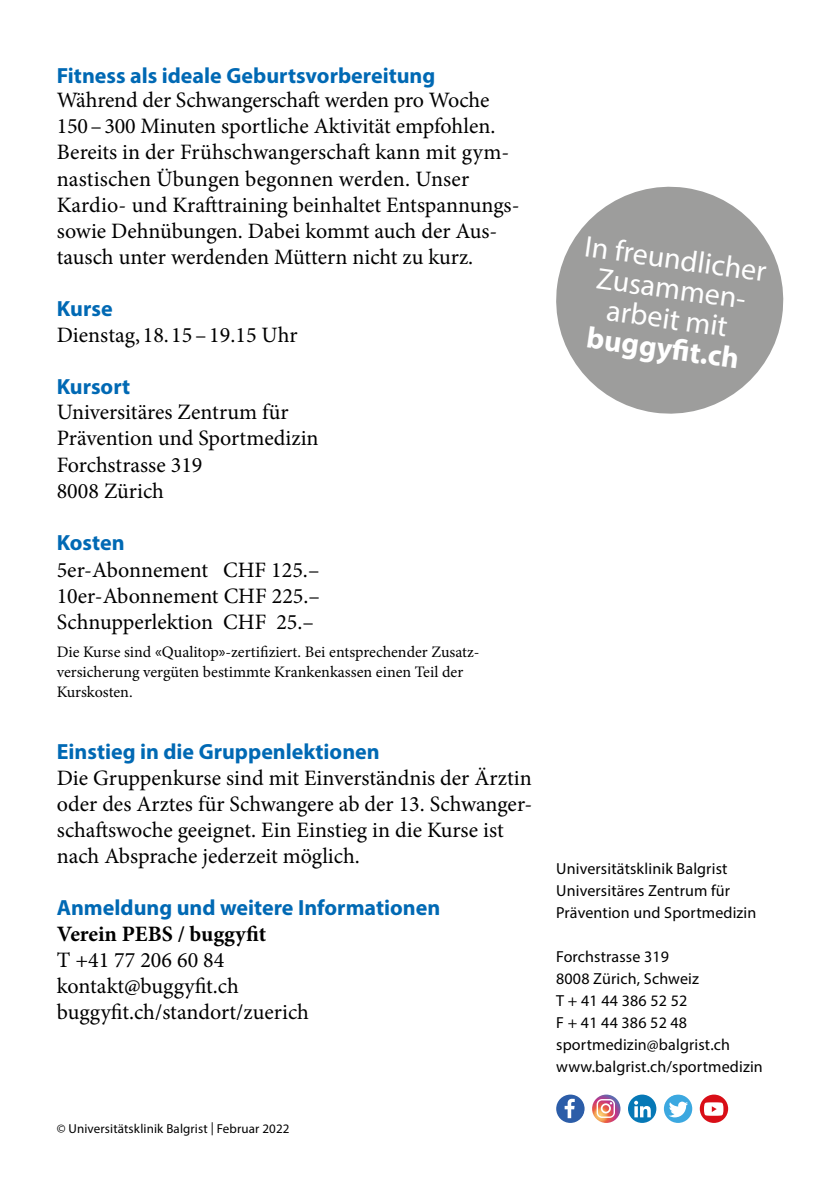
<style>
.page{position:relative;width:840px;height:1191px;background:#fff}
.page>*{position:absolute;margin:0;border:0;box-sizing:border-box;transform-origin:0 0}
.t1{font:30px/30px "Myriad Pro";color:#fff;text-align:center}
.t2{font:700 30px "Myriad Pro";color:#fff}
.t3{font:22px/26px "Minion Pro";color:#000}
.t4{font:700 22px "Myriad Pro";color:#0069b4}
.t5{font:700 22px "Minion Pro";color:#000}
.t6{font:16px/22px "Myriad Pro";letter-spacing:.01em;color:#000}
.t7{font:16px/20px "Minion Pro";color:#000}
.t8{font:13px "Myriad Pro";letter-spacing:.01em;color:#000}
.s1{font-family:"Myriad Pro"}
</style>
<div class="page">
<svg style="left:556px;top:186px;width:228px;height:228px;fill:#9d9d9c"></svg>
<svg style="left:556px;top:1094px;width:28px;height:29px"></svg>
<svg style="left:592px;top:1094px;width:28px;height:29px"></svg>
<svg style="left:628px;top:1094px;width:28px;height:29px"></svg>
<svg style="left:663px;top:1094px;width:28px;height:29px"></svg>
<svg style="left:699px;top:1094px;width:28px;height:29px"></svg>
<p class="t4" style="left:57px;top:61px;width:380px">Fitness als ideale Geburtsvorbereitung</p>
<p class="t3" style="left:57px;top:87px;width:464px">Während der Schwangerschaft werden pro Woche 150 – 300 Minuten sportliche Aktivität empfohlen.<br>Bereits in der Frühschwangerschaft kann mit gym&shy;nastischen Übungen begonnen werden. Unser Kardio- und Krafttraining beinhaltet Entspannungs&shy;sowie Dehnübungen. Dabei kommt auch der Aus&shy;tausch unter werdenden Müttern nicht zu kurz.</p>
<p class="t4" style="left:57px;top:294px;width:57px">Kurse</p>
<p class="t3" style="left:57px;top:322px;width:242px">Dienstag, 18.15 – 19.15 Uhr</p>
<p class="t4" style="left:57px;top:372px;width:75px">Kursort</p>
<p class="t3" style="left:57px;top:398px;width:263px">Universitäres Zentrum für<br>Prävention und Sportmedizin<br>Forchstrasse 319<br>8008 Zürich</p>
<p class="t4" style="left:57px;top:528px;width:69px">Kosten</p>
<p class="t3" style="left:57px;top:557px;width:264px;text-align:justify">5er-Abonnement CHF 125.– 10er-Abonnement CHF 225.– Schnupperlektion CHF 25.–</p>
<p class="t7" style="left:57px;top:642px;width:424px">Die Kurse sind <span class="s1">«</span>Qualitop<span class="s1">»</span>-zertifiziert. Bei entsprechender Zusatz&shy;versicherung vergüten bestimmte Krankenkassen einen Teil der<br>Kurskosten.</p>
<p class="t4" style="left:57px;top:737px;width:324px">Einstieg in die Gruppenlektionen</p>
<p class="t3" style="left:57px;top:765px;width:477px">Die Gruppenkurse sind mit Einverständnis der Ärztin oder des Arztes für Schwangere ab der 13. Schwanger&shy;schaftswoche geeignet. Ein Einstieg in die Kurse ist nach Absprache jederzeit möglich.</p>
<p class="t4" style="left:57px;top:893px;width:385px">Anmeldung und weitere Informationen</p>
<p class="t5" style="left:57px;top:918px;width:211px">Verein PEBS / buggyfit</p>
<p class="t3" style="left:57px;top:947px;width:254px">T +41 77 206 60 84 kontakt@buggyfit.ch buggyfit.ch/standort/zuerich</p>
<p class="t8" style="left:57px;top:1120px;width:234px">© Universitätsklinik Balgrist | Februar 2022</p>
<h1 class="t1" style="left:586px;top:231px;width:184px;rotate:8deg">In freundlicher<br>Zusammen&shy;arbeit mit</h1>
<h1 class="t2" style="left:589px;top:318px;width:155px;rotate:8deg">buggyfi t.ch</h1>
<p class="t6" style="left:556px;top:857px;width:202px">Universitätsklinik Balgrist<br>Universitäres Zentrum für<br>Prävention und Sportmedizin</p>
<p class="t6" style="left:556px;top:945px;width:208px">Forchstrasse 319<br>8008 Zürich, Schweiz<br>T + 41 44 386 52 52<br>F + 41 44 386 52 48 sportmedizin@balgrist.ch www.balgrist.ch/sportmedizin</p>
</div>
